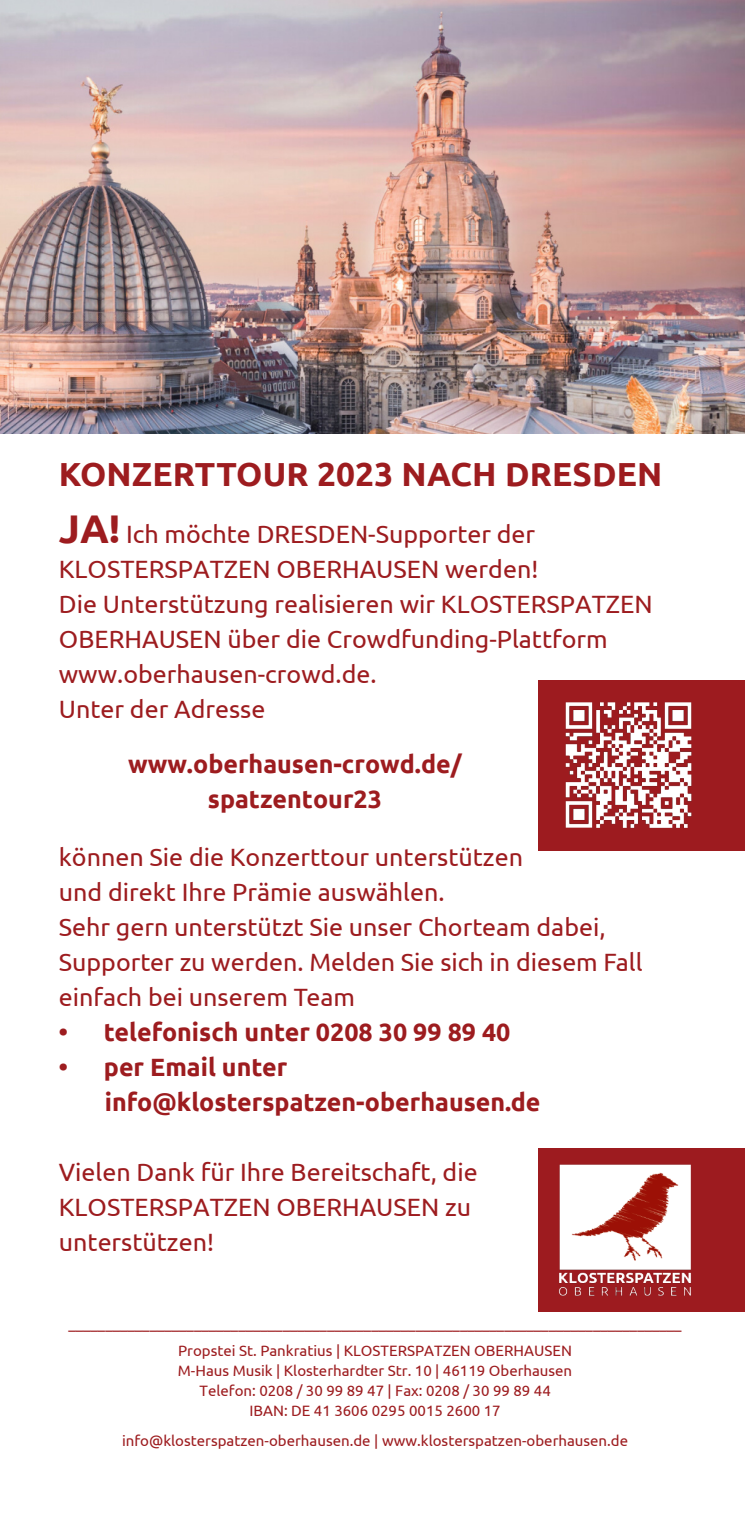
<style>
.page{position:relative;width:745px;height:1531px;background:#fff}
.page>*{position:absolute;margin:0;border:0;box-sizing:border-box;transform-origin:0 0}
.t1{font:700 33.25px "Ubuntu";letter-spacing:.005em;color:#9d1c1f}
.t2{font:25px/35px "Ubuntu";color:#9d1c1f}
.t3{font:700 25px/35px "Ubuntu";color:#9d1c1f;text-align:center}
.t4{font:15px/20px "Ubuntu";color:#9d1c1f;text-align:center}
.s1{font-weight:700;font-size:40px}
</style>
<div class="page">
<div style="left:538px;top:680px;width:206px;height:170px;background:#9d1b1f"></div>
<div style="left:538px;top:1148px;width:206px;height:164px;background:#9d1b1f"></div>
<img style="left:1px;top:0;width:743px;height:433px">
<img style="left:558px;top:1164px;width:133px;height:132px">
<img style="left:565px;top:702px;width:127px;height:126px">
<h1 class="t1" style="left:59px;top:460px;width:604px">KONZERTTOUR 2023 NACH DRESDEN</h1>
<p class="t2" style="left:59px;top:518px;width:595px"><span class="s1">JA!</span> Ich möchte DRESDEN-Supporter der KLOSTERSPATZEN OBERHAUSEN werden!<br>Die Unterstützung realisieren wir KLOSTERSPATZEN OBERHAUSEN über die Crowdfunding-Plattform www.oberhausen-crowd.de.<br>Unter der Adresse</p>
<p class="t3" style="left:128px;top:748px;width:335px">www.oberhausen-crowd.de/ spatzentour23</p>
<p class="t2" style="left:59px;top:841px;width:584px">können Sie die Konzerttour unterstützen<br>und direkt Ihre Prämie auswählen.<br>Sehr gern unterstützt Sie unser Chorteam dabei, Supporter zu werden. Melden Sie sich in diesem Fall einfach bei unserem Team</p>
<p class="t3" style="left:59px;top:1016px;width:453px">• telefonisch unter 0208 30 99 89 40</p>
<p class="t3" style="left:105px;top:1051px;width:436px;text-align:left;text-indent:-46px">• per Email unter info@klosterspatzen-oberhausen.de</p>
<p class="t2" style="left:59px;top:1156px;width:420px">Vielen Dank für Ihre Bereitschaft, die<br>KLOSTERSPATZEN OBERHAUSEN zu unterstützen!</p>
<p class="t4" style="left:68px;top:1310px;width:614px;line-height:27.5px">___________________________________________________________________________________<br>Propstei St. Pankratius | KLOSTERSPATZEN OBERHAUSEN</p>
<p class="t4" style="left:178px;top:1361px;width:395px">M-Haus Musik | Klosterhardter Str. 10 | 46119 Oberhausen<br>Telefon: 0208 / 30 99 89 47 | Fax: 0208 / 30 99 89 44<br>IBAN: DE 41 3606 0295 0015 2600 17</p>
<p class="t4" style="left:122px;top:1432px;width:507px">info@klosterspatzen-oberhausen.de | www.klosterspatzen-oberhausen.de</p>
</div>
